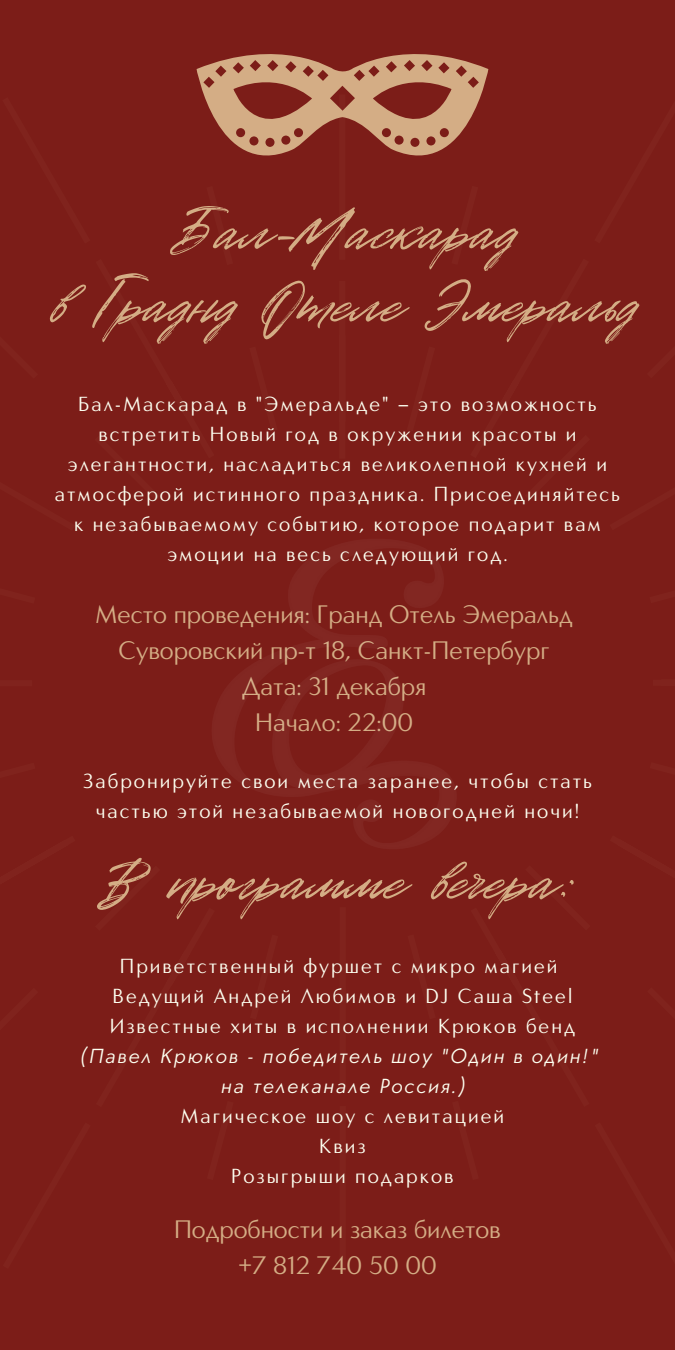
<style>
.page{position:relative;width:675px;height:1350px;background:#7c1d18}
.page>*{position:absolute;margin:0;border:0;box-sizing:border-box;transform-origin:0 0}
.t1{font:87.4px/72.8px "Disruptors Script";color:#d4ad85;text-align:center}
.t2{font:25.2px/36px "Carisma Classic 400";color:#d4ad85;text-align:center}
.t3{font:20.3px/30px "Carisma Classic 400";letter-spacing:.1em;color:#fdfff0;text-align:center}
.t4{font:20.3px "Carisma Gothic 400 Regular Obl";letter-spacing:.1em;color:#fdfff0}
</style>
<div class="page">
<svg style="left:197px;top:54px;width:291px;height:40px;fill:#d4ad85"></svg>
<svg style="left:203px;top:94px;width:279px;height:62px"></svg>
<p class="t1" style="left:49px;top:191px;width:588px">Бал-Маскарад<br>в Граднд Отеле Эмеральд</p>
<p class="t3" style="left:55px;top:391px;width:567px">Бал-Маскарад в "Эмеральде" – это возможность встретить Новый год в окружении красоты и элегантности, насладиться великолепной кухней и атмосферой истинного праздника. Присоединяйтесь к незабываемому событию, которое подарит вам эмоции на весь следующий год.</p>
<h1 class="t2" style="left:95px;top:598px;width:479px">Место проведения: Гранд Отель Эмеральд<br>Суворовский пр-т 18, Санкт-Петербург<br>Дата: 31 декабря<br>Начало: 22:00</h1>
<p class="t3" style="left:83px;top:768px;width:511px">Забронируйте свои места заранее, чтобы стать частью этой незабываемой новогодней ночи!</p>
<p class="t1" style="left:101px;top:841px;width:474px">В программе вечера:</p>
<h2 class="t3" style="left:120px;top:952px;width:439px">Приветственный фуршет с микро магией</h2>
<p class="t3" style="left:113px;top:982px;width:461px">Ведущий Андрей Любимов и DJ Саша Steel</p>
<h1 class="t3" style="left:110px;top:1012px;width:467px">Известные хиты в исполнении Крюков бенд</h1>
<p class="t4" style="left:80px;top:1047px;width:520px">(Павел Крюков - победитель шоу "Один в один!"</p>
<p class="t4" style="left:221px;top:1077px;width:245px">на телеканале Россия.)</p>
<p class="t3" style="left:181px;top:1102px;width:325px">Магическое шоу с левитацией</p>
<p class="t3" style="left:319px;top:1132px;width:48px">Квиз</p>
<p class="t3" style="left:231px;top:1162px;width:224px">Розыгрыши подарков</p>
<p class="t2" style="left:174px;top:1214px;width:328px">Подробности и заказ билетов +7 812 740 50 00</p>
</div>
